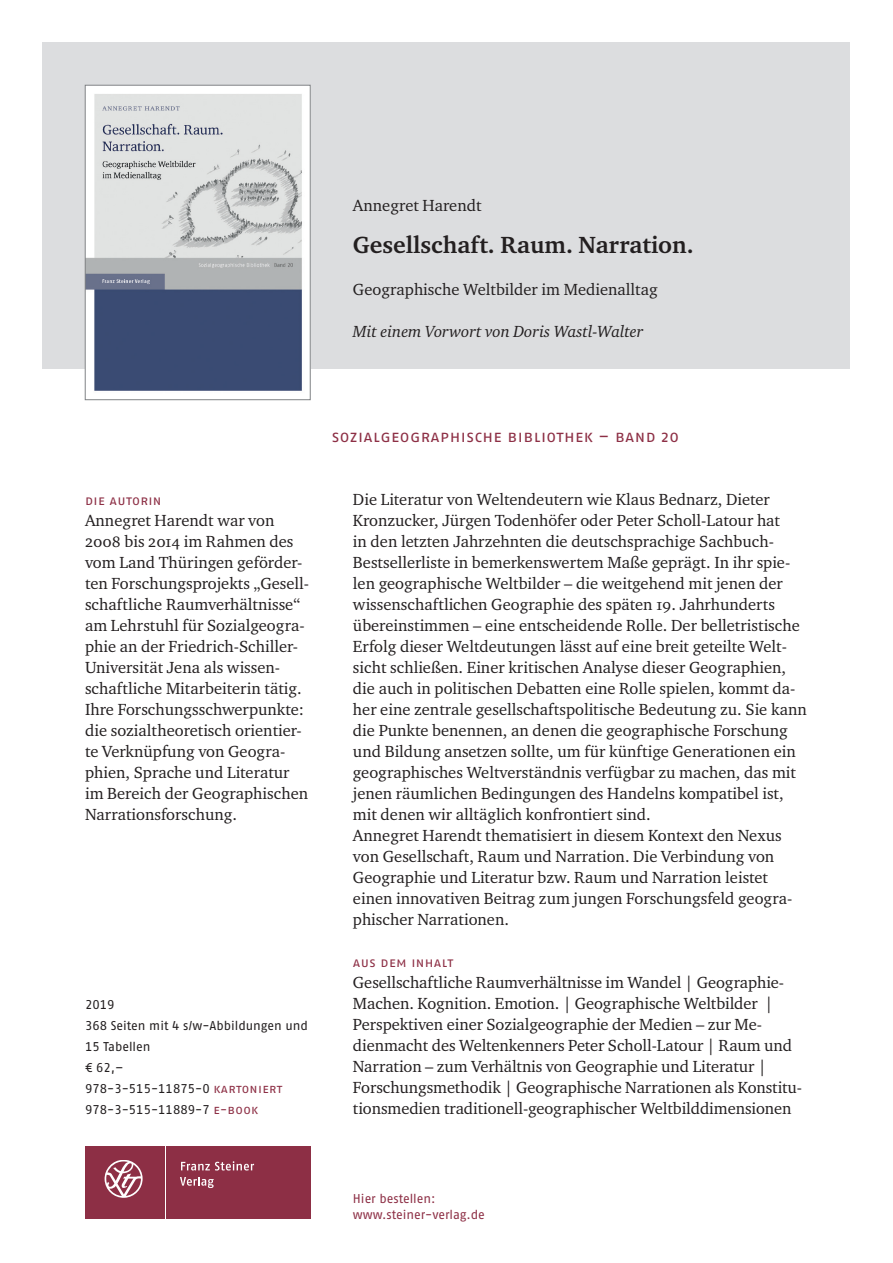
<style>
.page{position:relative;width:893px;height:1263px;background:#fff}
.page>*{position:absolute;margin:0;border:0;box-sizing:border-box;transform-origin:0 0}
.t1{font:700 24px "Charter ITC Pro";color:#231f20}
.t2{font:16.5px/21px "Charter ITC Pro";color:#231f20}
.t3{font:16.5px "Fago Pro";letter-spacing:.025em;color:#8d2f45}
.t4{font:italic 16.5px "Charter ITC Pro";color:#231f20}
.t5{font:13.5px "Fago Pro";letter-spacing:.025em;color:#8d2f45}
.t6{font:12.75px/21px "Fago Pro";color:#231f20}
.t7{font:12.75px/16.5px "Fago Pro";color:#8d2f45}
.s1{color:#8d2f45}
</style>
<div class="page">
<div style="left:43px;top:43px;width:807px;height:326px;background:#dcdddf"></div>
<div style="left:85px;top:1146px;width:79px;height:72px;background:#8d2f45"></div>
<div style="left:166px;top:1146px;width:144px;height:72px;background:#8d2f45"></div>
<svg style="left:181px;top:1161px;width:73px;height:9px"></svg>
<svg style="left:180px;top:1177px;width:34px;height:11px"></svg>
<svg style="left:105px;top:1160px;width:38px;height:38px"></svg>
<img style="left:87px;top:87px;width:221px;height:304px">
<div style="left:85px;top:85px;width:225px;height:315px;border:1px solid #808285"></div>
<p class="t2" style="left:353px;top:195px;width:130px">Annegret Harendt</p>
<h1 class="t1" style="left:353px;top:230px;width:342px">Gesellschaft. Raum. Narration.</h1>
<p class="t2" style="left:353px;top:279px;width:306px">Geographische Weltbilder im Medienalltag</p>
<p class="t4" style="left:353px;top:321px;width:292px">Mit einem Vorwort von Doris Wastl-Walter</p>
<p class="t5" style="left:85px;top:492px;width:78px">Die autorin</p>
<p class="t2" style="left:85px;top:510px;width:226px">Annegret Harendt war von<br>2008 bis 2014 im Rahmen des vom Land Thüringen geförder&shy;ten Forschungsprojekts „Gesell&shy;schaftliche Raumverhältnisse“ am Lehrstuhl für Sozialgeogra&shy;phie an der Friedrich-Schiller-<br>Universität Jena als wissen&shy;schaftliche Mitarbeiterin tätig.<br>Ihre Forschungsschwerpunkte: die sozialtheoretisch orientier&shy;te Verknüpfung von Geogra&shy;phien, Sprache und Literatur im Bereich der Geographischen<br>Narrationsforschung.</p>
<p class="t6" style="left:85px;top:994px;width:225px">2019<br>368 Seiten mit 4 s/w-Abbildungen und<br>15 Tabellen<br>€ 62,–<br>978-3-515-11875-0 <span class="s1">kartoniert<br></span>978-3-515-11889-7 <span class="s1">e-book</span></p>
<p class="t3" style="left:332px;top:426px;width:349px">Sozialgeographische B ibliothek – Band 20</p>
<p class="t2" style="left:353px;top:489px;width:455px">Die Literatur von Weltendeutern wie Klaus Bednarz, Dieter Kronzucker, Jürgen Todenhöfer oder Peter Scholl-Latour hat<br>in den letzten Jahrzehnten die deutschsprachige Sachbuch-Bestsellerliste in bemerkenswertem Maße geprägt. In ihr spie&shy;len geographische Weltbilder – die weitgehend mit jenen der wissenschaftlichen Geographie des späten 19. Jahrhunderts übereinstimmen – eine entscheidende Rolle. Der belletristische Erfolg dieser Weltdeutungen lässt auf eine breit geteilte Welt&shy;sicht schließen. Einer kritischen Analyse dieser Geographien, die auch in politischen Debatten eine Rolle spielen, kommt da&shy;her eine zentrale gesellschaftspolitische Bedeutung zu. Sie kann die Punkte benennen, an denen die geographische Forschung und Bildung ansetzen sollte, um für künftige Generationen ein geographisches Weltverständnis verfügbar zu machen, das mit jenen räumlichen Bedingungen des Handelns kompatibel ist, mit denen wir alltäglich konfrontiert sind.<br>Annegret Harendt thematisiert in diesem Kontext den Nexus von Gesellschaft, Raum und Narration. Die Verbindung von Geographie und Literatur bzw. Raum und Narration leistet einen innovativen Beitrag zum jungen Forschungsfeld geogra&shy;phischer Narrationen.</p>
<p class="t5" style="left:353px;top:954px;width:102px">Aus d em I nhalt</p>
<p class="t2" style="left:353px;top:972px;width:451px">Gesellschaftliche Raumverhältnisse im Wandel | Geographie-Machen. Kognition. Emotion. | Geographische Weltbilder | Perspektiven einer Sozialgeographie der Medien – zur Me&shy;dienmacht des Weltenkenners Peter Scholl-Latour | Raum und Narration – zum Verhältnis von Geographie und Literatur | Forschungsmethodik | Geographische Narrationen als Konstitu&shy;tionsmedien traditionell-geographischer Weltbilddimensionen</p>
<p class="t7" style="left:353px;top:1190px;width:134px">Hier bestellen: www.steiner-verlag.de</p>
</div>
